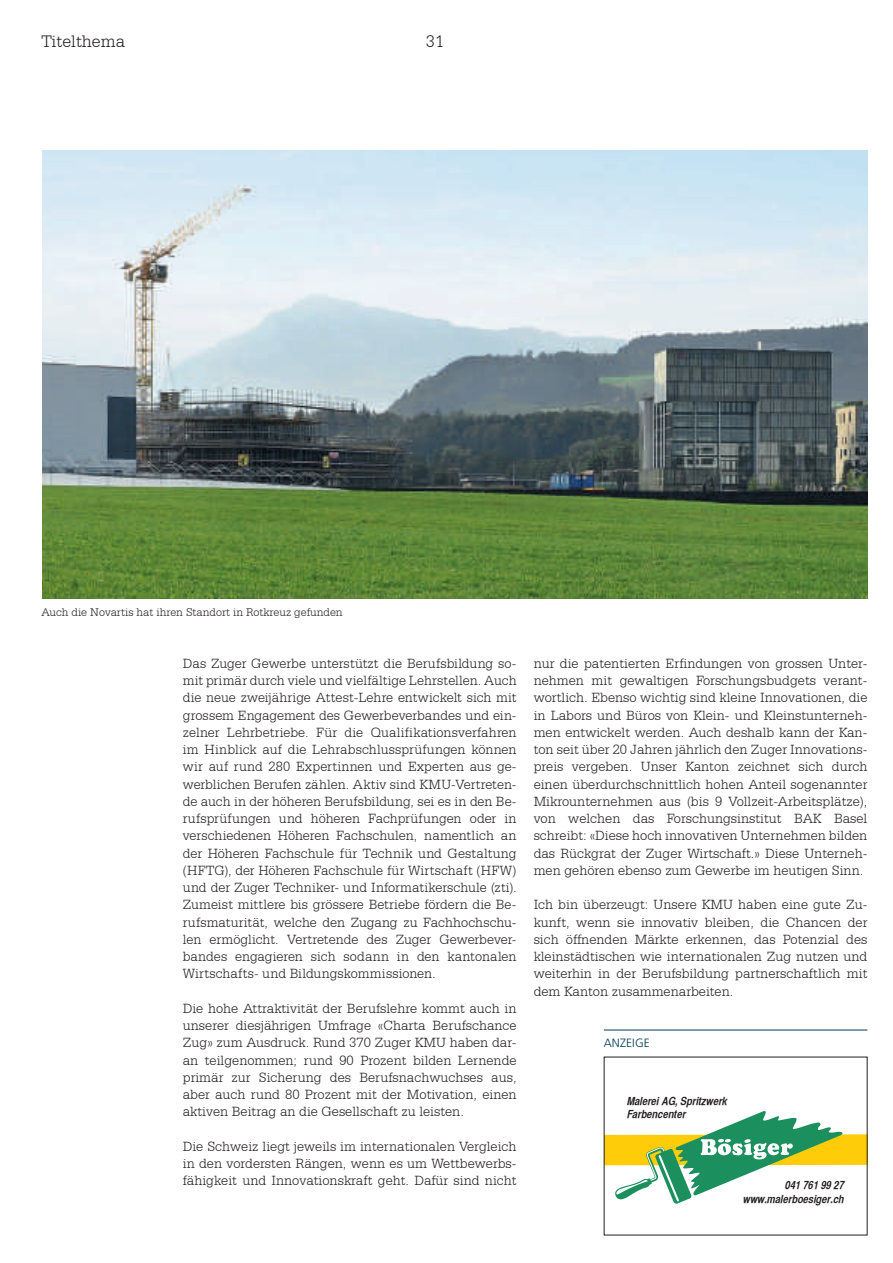
<style>
.page{position:relative;width:893px;height:1263px;background:#fff}
.page>*{position:absolute;margin:0;border:0;box-sizing:border-box;transform-origin:0 0}
.t1{font:300 18px "Serifa BT";color:#231f20}
.t2{font:300 14.4px/17.2px "Serifa BT";color:#231f20;text-align:justify}
.t3{font:300 12px "Serifa BT";color:#231f20}
.t4{font:300 12px "Frutiger";color:#003b57}
.t5{font:italic 11.25px/13.5px "Helvetica CY Bold";color:#231f20}
</style>
<div class="page">
<img style="left:43px;top:151px;width:824px;height:448px">
<hr style="left:604px;top:1030px;width:263px;height:1px;background:#003b57">
<svg style="left:606px;top:1111px;width:259px;height:93px"></svg>
<p class="t1" style="left:41px;top:30px;width:85px">Titelthema</p>
<p class="t1" style="left:426px;top:30px;width:20px">31</p>
<p class="t3" style="left:41px;top:605px;width:303px">Auch die Novartis hat ihren Standort in Rotkreuz gefunden</p>
<p class="t2" style="left:183px;top:654px;width:335px">Das Zuger Gewerbe unterstützt die Berufsbildung so&shy;mit primär durch viele und vielfältige Lehrstellen. Auch die neue zweijährige Attest-Lehre entwickelt sich mit grossem Engagement des Gewerbeverbandes und ein&shy;zelner Lehrbetriebe. Für die Qualifikationsverfahren im Hinblick auf die Lehrabschlussprüfungen können wir auf rund 280 Expertinnen und Experten aus ge&shy;werblichen Berufen zählen. Aktiv sind KMU-Vertreten&shy;de auch in der höheren Berufsbildung, sei es in den Be&shy;rufsprüfungen und höheren Fachprüfungen oder in verschiedenen Höheren Fachschulen, namentlich an der Höheren Fachschule für Technik und Gestaltung (HFTG), der Höheren Fachschule für Wirtschaft (HFW) und der Zuger Techniker- und Informatikerschule (zti).<br>Zumeist mittlere bis grössere Betriebe fördern die Be&shy;rufsmaturität, welche den Zugang zu Fachhochschu&shy;len ermöglicht. Vertretende des Zuger Gewerbever&shy;bandes engagieren sich sodann in den kantonalen Wirtschafts- und Bildungskommissionen.</p>
<p class="t2" style="left:183px;top:999px;width:335px">Die hohe Attraktivität der Berufslehre kommt auch in unserer diesjährigen Umfrage «Charta Berufschance Zug» zum Ausdruck. Rund 370 Zuger KMU haben dar&shy;an teilgenommen; rund 90 Prozent bilden Lernende primär zur Sicherung des Berufsnachwuchses aus, aber auch rund 80 Prozent mit der Motivation, einen aktiven Beitrag an die Gesellschaft zu leisten.</p>
<p class="t2" style="left:183px;top:1137px;width:335px">Die Schweiz liegt jeweils im internationalen Vergleich in den vordersten Rängen, wenn es um Wettbewerbs&shy;fähigkeit und Innovationskraft geht. Dafür sind nicht</p>
<p class="t2" style="left:534px;top:654px;width:335px">nur die patentierten Erfindungen von grossen Unter&shy;nehmen mit gewaltigen Forschungsbudgets verant&shy;wortlich. Ebenso wichtig sind kleine Innovationen, die in Labors und Büros von Klein- und Kleinstunterneh&shy;men entwickelt werden. Auch deshalb kann der Kan&shy;ton seit über 20 Jahren jährlich den Zuger Innovations&shy;preis vergeben. Unser Kanton zeichnet sich durch einen überdurchschnittlich hohen Anteil sogenannter Mikrounternehmen aus (bis 9 Vollzeit-Arbeitsplätze), von welchen das Forschungsinstitut BAK Basel schreibt: «Diese hoch innovativen Unternehmen bilden das Rückgrat der Zuger Wirtschaft.» Diese Unterneh&shy;men gehören ebenso zum Gewerbe im heutigen Sinn.</p>
<p class="t2" style="left:534px;top:896px;width:335px">Ich bin überzeugt: Unsere KMU haben eine gute Zu&shy;kunft, wenn sie innovativ bleiben, die Chancen der sich öffnenden Märkte erkennen, das Potenzial des kleinstädtischen wie internationalen Zug nutzen und weiterhin in der Berufsbildung partnerschaftlich mit dem Kanton zusammenarbeiten.</p>
<p class="t4" style="left:604px;top:1036px;width:46px">ANZEIGE</p>
<p class="t5" style="left:627px;top:1094px;width:102px">Malerei AG, Spritzwerk<br>Farbencenter</p>
<p class="t5" style="left:743px;top:1178px;width:102px;text-align:right">041 761 99 27 www.malerboesiger.ch</p>
</div>
